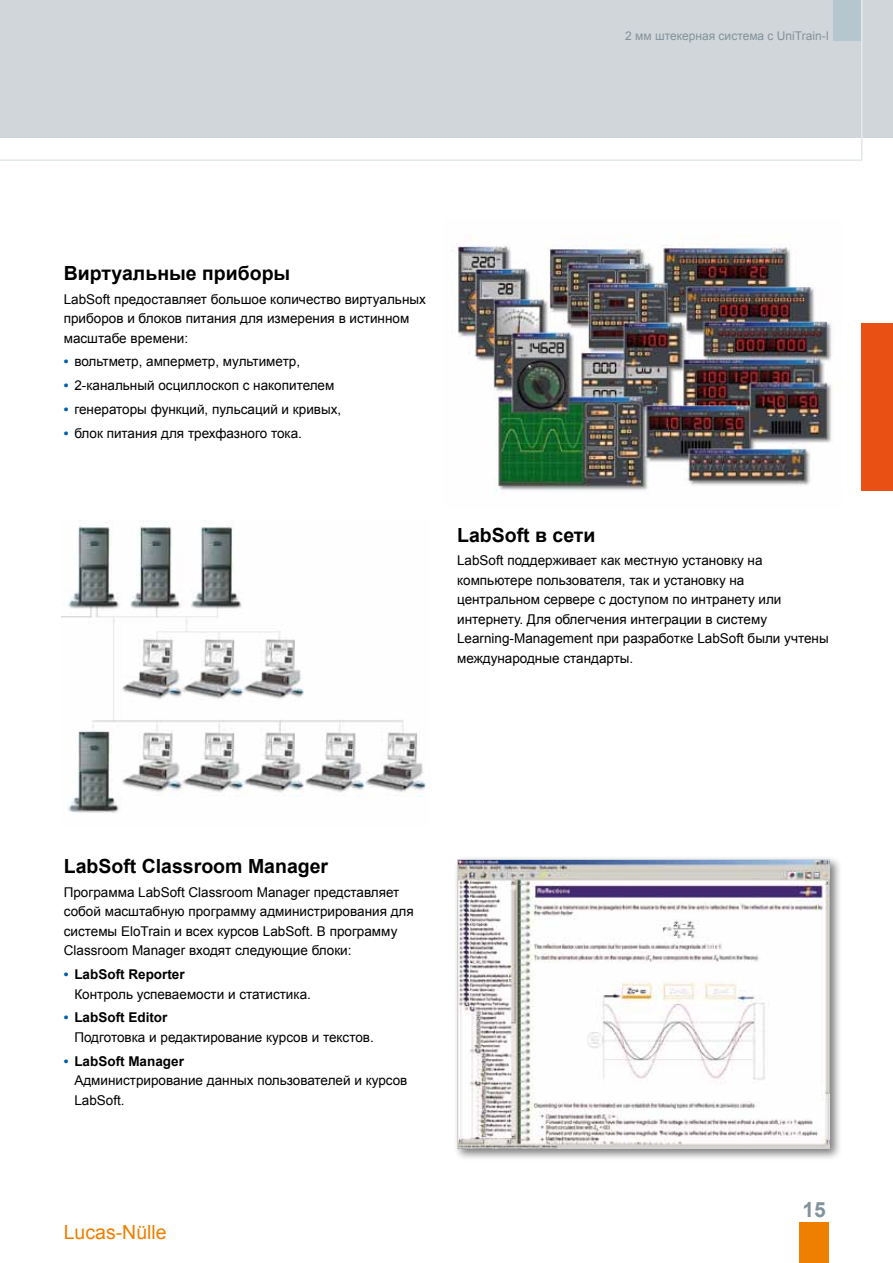
<style>
.page{position:relative;width:893px;height:1263px;background:#fff}
.page>*{position:absolute;margin:0;border:0;box-sizing:border-box;transform-origin:0 0}
.t1{font:700 21px "Arial";color:#82939c}
.t2{font:700 19.5px "Arial";color:#000}
.t3{font:19.5px "Arial";color:#ee7f00}
.t4{font:13.5px/19.5px "Arial";color:#000}
.t5{font:12px "Arial";color:#82939c}
.s1{font-weight:700;color:#005ea8}
.s2{font-weight:700}
</style>
<div class="page">
<div style="left:0;top:0;width:893px;height:138px;background:#d1d6da"></div>
<svg style="left:0;top:0;width:863px;height:161px"></svg>
<img style="left:62px;top:520px;width:364px;height:294px">
<img style="left:454px;top:236px;width:385px;height:257px">
<div style="left:861px;top:323px;width:32px;height:167px;background:#e85113"></div>
<div style="left:453px;top:855px;width:389px;height:306px;background:#000;opacity:.5"></div>
<img style="left:459px;top:861px;width:368px;height:285px">
<div style="left:457px;top:859px;width:372px;height:289px;border:1px solid #d1d6da"></div>
<div style="left:799px;top:1222px;width:30px;height:41px;background:#ee7f00"></div>
<p class="t5" style="left:625px;top:28px;width:205px">2 мм штекерная система с UniTrain-I</p>
<h2 class="t2" style="left:64px;top:260px;width:228px">Виртуальные приборы</h2>
<p class="t4" style="left:64px;top:289px;width:364px">LabSoft предоставляет большое количество виртуальных приборов и блоков питания для измерения в истинном масштабе времени:</p>
<p class="t4" style="left:64px;top:352px;width:238px"><span class="s1">•</span> вольтметр, амперметр, мультиметр,</p>
<p class="t4" style="left:64px;top:376px;width:272px"><span class="s1">•</span> 2-канальный осциллоскоп с накопителем</p>
<p class="t4" style="left:64px;top:400px;width:279px"><span class="s1">•</span> генераторы функций, пульсаций и кривых,</p>
<p class="t4" style="left:64px;top:423px;width:240px"><span class="s1">•</span> блок питания для трехфазного тока.</p>
<h2 class="t2" style="left:457px;top:522px;width:140px">LabSoft в сети</h2>
<p class="t4" style="left:457px;top:551px;width:373px">LabSoft поддерживает как местную установку на компьютере пользователя, так и установку на центральном сервере с доступом по интранету или интернету. Для облегчения интеграции в систему Learning-Management при разработке LabSoft были учтены международные стандарты.</p>
<h2 class="t2" style="left:64px;top:853px;width:266px">LabSoft Classroom Manager</h2>
<p class="t4" style="left:64px;top:882px;width:351px">Программа LabSoft Classroom Manager представляет собой масштабную программу администрирования для системы EloTrain и всех курсов LabSoft. В программу Classroom Manager входят следующие блоки:</p>
<p class="t4" style="left:74px;top:965px;width:238px;text-indent:-11px"><span class="s1">•</span> <span class="s2">LabSoft Reporter<br></span>Контроль успеваемости и статистика.</p>
<p class="t4" style="left:74px;top:1008px;width:301px;text-indent:-11px"><span class="s1">•</span> <span class="s2">LabSoft Editor<br></span>Подготовка и редактирование курсов и текстов.</p>
<p class="t4" style="left:74px;top:1051px;width:334px;text-indent:-11px"><span class="s1">•</span> <span class="s2">LabSoft Manager<br></span>Администрирование данных пользователей и курсов<br>LabSoft.</p>
<h2 class="t3" style="left:64px;top:1219px;width:104px">Lucas-Nülle</h2>
<h1 class="t1" style="left:803px;top:1195px;width:25px">15</h1>
</div>
